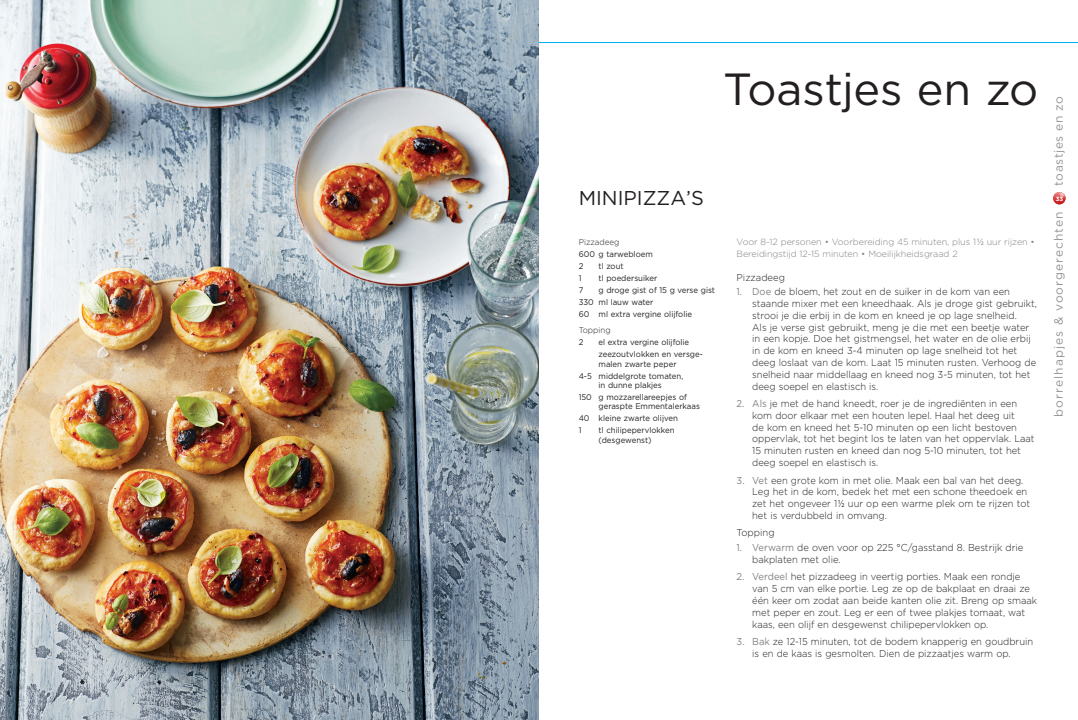
<style>
.page{position:relative;width:1078px;height:720px;background:#fff}
.page>*{position:absolute;margin:0;border:0;box-sizing:border-box;transform-origin:0 0}
.t1{font:45px "Gotham";letter-spacing:-.005em;color:#231f20}
.t2{font:20px "Gotham";color:#231f20}
.t3{font:12px "Gotham";letter-spacing:.085em;color:#939598}
.t4{font:12px "Gotham";letter-spacing:.045em;color:#939598}
.t5{font:300 10px/11.8px "Gotham";color:#231f20;scale:.94 1}
.t6{font:300 10px "Gotham";color:#231f20;scale:.95 1}
.t7{font:300 9px/12px "Gotham";letter-spacing:-.005em;color:#808285}
.t8{font:300 8.4px "Gotham";color:#231f20;scale:.95 1}
.t9{font:8.2px/9.2px "Gotham";color:#231f20;scale:.95 1}
.t10{font:700 6px "Gotham";color:#fff}
.s1{font-family:"Gotham Narrow";font-weight:400}
.s2{font-weight:400;color:#808285}
</style>
<div class="page">
<img style="left:0;top:0;width:539px;height:720px">
<svg style="left:1053px;top:192px;width:12px;height:12px"></svg>
<hr style="left:539px;top:42px;width:538px;height:1px;background:#00aeef">
<p class="t1" style="left:723px;top:60px;width:316px">Toastjes en zo</p>
<p class="t2" style="left:578px;top:185px;width:127px">MINIPIZZA’S</p>
<p class="t8" style="left:578px;top:237px;width:44px">Pizzadeeg</p>
<p class="t9" style="left:578px;top:249px;width:80px">600 g tarwebloem</p>
<p class="t9" style="left:578px;top:261px;width:6px">2</p>
<p class="t9" style="left:598px;top:261px;width:28px">tl zout</p>
<p class="t9" style="left:578px;top:273px;width:4px">1</p>
<p class="t9" style="left:598px;top:273px;width:63px">tl poedersuiker</p>
<p class="t9" style="left:578px;top:285px;width:6px">7</p>
<p class="t9" style="left:598px;top:285px;width:124px">g droge gist of 15 g verse gist</p>
<p class="t9" style="left:578px;top:298px;width:80px">330 ml lauw water</p>
<p class="t9" style="left:578px;top:310px;width:121px">60 ml extra vergine olijfolie</p>
<p class="t8" style="left:578px;top:325px;width:35px">Topping</p>
<p class="t9" style="left:578px;top:338px;width:6px">2</p>
<p class="t9" style="left:598px;top:338px;width:97px">el extra vergine olijfolie</p>
<p class="t9" style="left:598px;top:350px;width:111px">zeezoutvlokken en versge&shy;malen zwarte peper</p>
<p class="t9" style="left:578px;top:371px;width:112px;text-align:center">4-5 middelgrote tomaten, in dunne plakjes</p>
<p class="t9" style="left:598px;top:392px;width:108px;text-indent:-20px">150 g mozzarellareepjes of geraspte Emmentalerkaas</p>
<p class="t9" style="left:578px;top:414px;width:106px">40 kleine zwarte olijven</p>
<p class="t9" style="left:578px;top:426px;width:4px">1</p>
<p class="t9" style="left:598px;top:426px;width:82px">tl chilipepervlokken (desgewenst)</p>
<p class="t7" style="left:736px;top:236px;width:300px">Voor 8-12 personen • Voorbereiding 45 minuten, plus 1 <span class="s1">½</span> uur rijzen •<br>Bereidingstijd 12-15 minuten • Moeilijkheidsgraad 2</p>
<p class="t6" style="left:736px;top:271px;width:52px">Pizzadeeg</p>
<p class="t5" style="left:752px;top:286px;width:304px;text-indent:-16px"><span class="s2">1. Doe</span> de bloem, het zout en de suiker in de kom van een staande mixer met een kneedhaak. Als je droge gist gebruikt, strooi je die erbij in de kom en kneed je op lage snelheid.<br>Als je verse gist gebruikt, meng je die met een beetje water in een kopje. Doe het gistmengsel, het water en de olie erbij in de kom en kneed 3-4 minuten op lage snelheid tot het deeg loslaat van de kom. Laat 15 minuten rusten. Verhoog de snelheid naar middellaag en kneed nog 3-5 minuten, tot het deeg soepel en elastisch is.</p>
<p class="t5" style="left:752px;top:397px;width:302px;text-indent:-16px"><span class="s2">2. Als</span> je met de hand kneedt, roer je de ingrediënten in een kom door elkaar met een houten lepel. Haal het deeg uit<br>de kom en kneed het 5-10 minuten op een licht bestoven oppervlak, tot het begint los te laten van het oppervlak. Laat 15 minuten rusten en kneed dan nog 5-10 minuten, tot het deeg soepel en elastisch is.</p>
<p class="t5" style="left:752px;top:474px;width:297px;text-indent:-16px"><span class="s2">3. Vet</span> een grote kom in met olie. Maak een bal van het deeg.<br>Leg het in de kom, bedek het met een schone theedoek en zet het ongeveer 1 <span class="s1">½</span> uur op een warme plek om te rijzen tot het is verdubbeld in omvang.</p>
<p class="t6" style="left:736px;top:527px;width:41px">Topping</p>
<p class="t5" style="left:752px;top:541px;width:290px;text-indent:-16px"><span class="s2">1. Verwarm</span> de oven voor op 225 °C/gasstand 8. Bestrijk drie bakplaten met olie.</p>
<p class="t5" style="left:752px;top:571px;width:304px;text-indent:-16px"><span class="s2">2. Verdeel</span> het pizzadeeg in veertig porties. Maak een rondje van 5 cm van elke portie. Leg ze op de bakplaat en draai ze één keer om zodat aan beide kanten olie zit. Breng op smaak met peper en zout. Leg er een of twee plakjes tomaat, wat kaas, een olijf en desgewenst chilipepervlokken op.</p>
<p class="t5" style="left:752px;top:635px;width:300px;text-indent:-16px"><span class="s2">3. Bak</span> ze 12-15 minuten, tot de bodem knapperig en goudbruin is en de kaas is gesmolten. Dien de pizzaatjes warm op.</p>
<p class="t4" style="left:1050px;top:186px;width:91px;rotate:-90deg">toastjes en zo</p>
<p class="t3" style="left:1050px;top:417px;width:207px;rotate:-90deg">borrelhapjes &amp; voorgerechten</p>
<p class="t10" style="left:1055px;top:195px;width:9px">33</p>
</div>
